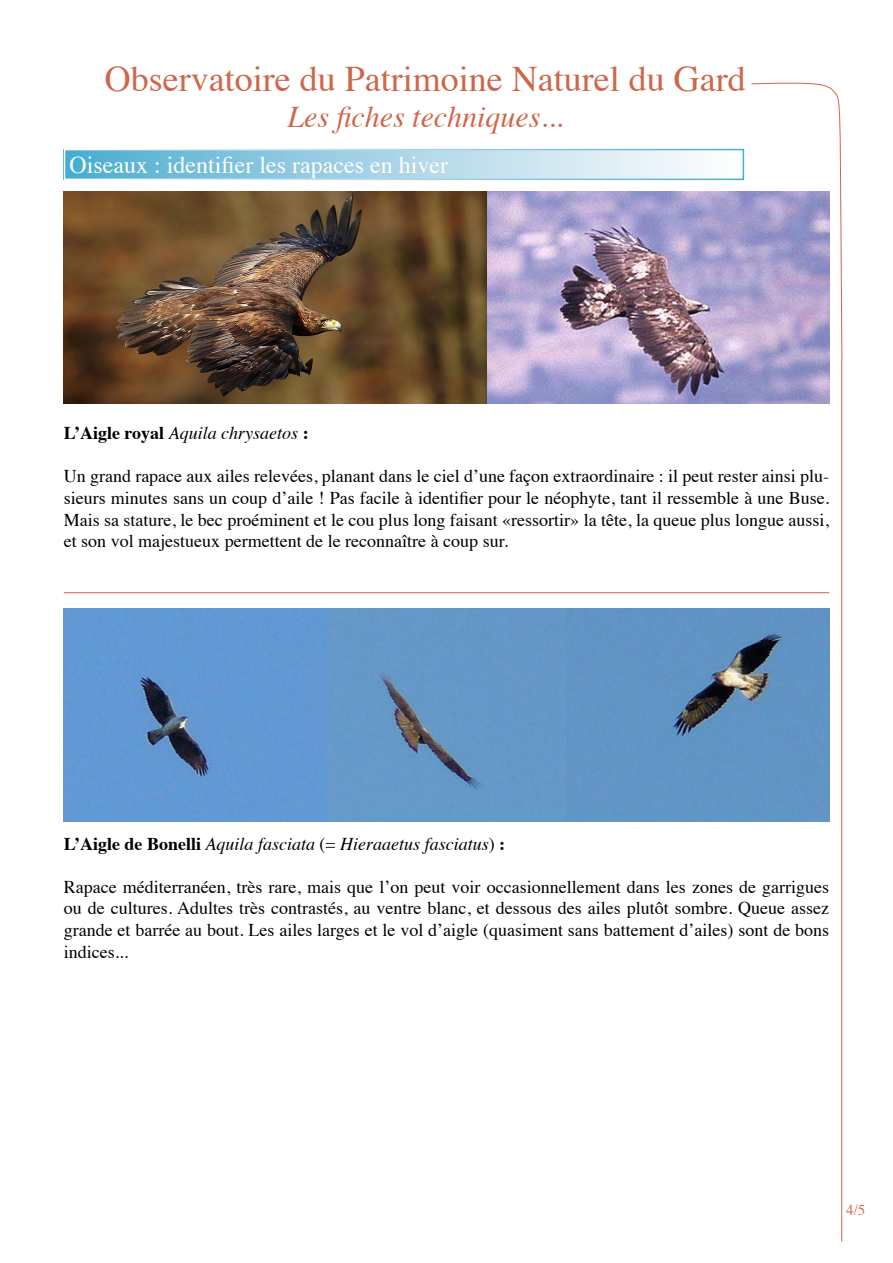
<style>
.page{position:relative;width:893px;height:1263px;background:#fff}
.page>*{position:absolute;margin:0;border:0;box-sizing:border-box;transform-origin:0 0}
.t1{font:36px "Times";color:#cf6649}
.t2{font:italic 30px "Times";color:#cf6649}
.t3{font:24px "Times";color:#fff}
.t4{font:18px/21.6px "Times";color:#000;text-align:justify}
.t5{font:italic 18px "Times";color:#000}
.t6{font:15px "Times";color:#cf6649}
.s1{font-weight:700;font-style:normal}
.s2{font-style:normal}
</style>
<div class="page">
<svg style="left:751px;top:82px;width:92px;height:279px"></svg>
<hr style="left:841px;top:360px;width:1px;height:882px;background:#cf6649">
<div style="left:64px;top:150px;width:680px;height:29px;background:linear-gradient(to right,#4fadd0,#fff)"></div>
<div style="left:64px;top:149px;width:680px;height:31px;border:2px solid #fff"></div>
<img style="left:64px;top:191px;width:765px;height:213px">
<img style="left:565px;top:608px;width:264px;height:213px">
<div style="left:326px;top:608px;width:239px;height:213px;background:#6598c8"></div>
<div style="left:64px;top:608px;width:262px;height:213px;background:#6299d4"></div>
<hr style="left:64px;top:592px;width:765px;height:1px;background:#cf6649">
<h1 class="t1" style="left:105px;top:45px;width:642px">Observatoire du Patrimoine Naturel du Gard</h1>
<h2 class="t2" style="left:287px;top:91px;width:277px">Les fiches techniques...</h2>
<h3 class="t3" style="left:70px;top:142px;width:380px">Oiseaux : identifier les rapaces en hiver</h3>
<p class="t5" style="left:64px;top:417px;width:246px"><span class="s1">L’Aigle royal</span> Aquila chrysaetos <span class="s1">:</span></p>
<p class="t4" style="left:64px;top:464px;width:767px">Un grand rapace aux ailes relevées, planant dans le ciel d’une façon extraordinaire : il peut rester ainsi plu&shy;sieurs minutes sans un coup d’aile ! Pas facile à identifier pour le néophyte, tant il ressemble à une Buse.<br>Mais sa stature, le bec proéminent et le cou plus long faisant «ressortir» la tête, la queue plus longue aussi, et son vol majestueux permettent de le reconnaître à coup sur.</p>
<p class="t5" style="left:64px;top:828px;width:443px"><span class="s1">L’Aigle de Bonelli</span> Aquila fasciata <span class="s2">(=</span> Hieraaetus fasciatus<span class="s2">)</span> <span class="s1">:</span></p>
<p class="t4" style="left:64px;top:874px;width:767px">Rapace méditerranéen, très rare, mais que l’on peut voir occasionnellement dans les zones de garrigues ou de cultures. Adultes très contrastés, au ventre blanc, et dessous des ailes plutôt sombre. Queue assez grande et barrée au bout. Les ailes larges et le vol d’aigle (quasiment sans battement d’ailes) sont de bons indices...</p>
<p class="t6" style="left:846px;top:1195px;width:21px">4/5</p>
</div>
